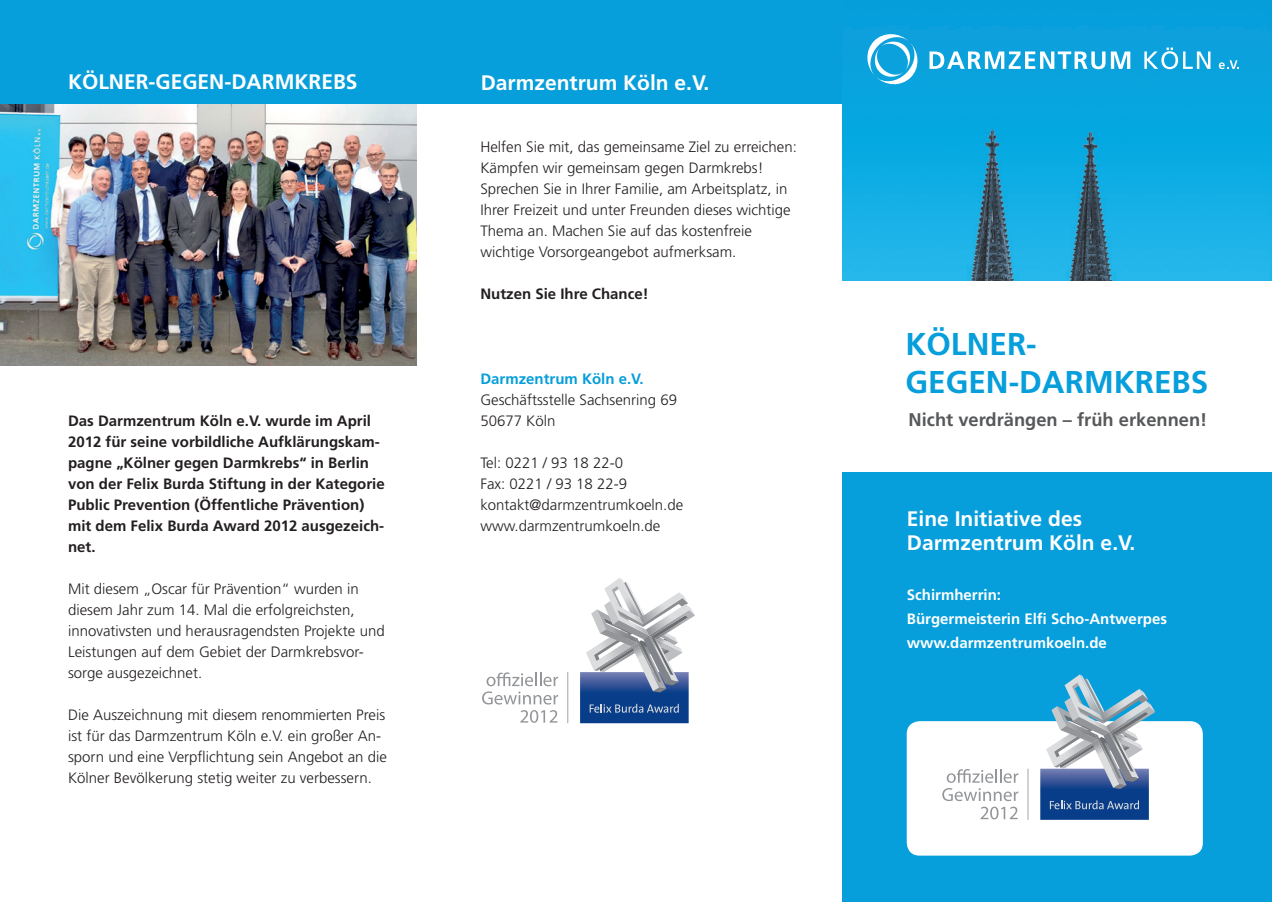
<style>
.page{position:relative;width:1272px;height:902px;background:#fff}
.page>*{position:absolute;margin:0;border:0;box-sizing:border-box;transform-origin:0 0}
.t1{font:700 31.5px/37.8px "Frutiger LT Std";color:#069edb}
.t2{font:700 21px/24px "Frutiger LT Std";color:#fff}
.t3{font:700 18.3px "Frutiger LT Std";color:#57585a}
.t4{font:300 15px/21px "Frutiger";color:#231f20}
.t5{font:700 15px/21px "Frutiger LT Std";color:#231f20}
.t6{font:700 15px/24px "Frutiger LT Std";color:#fff}
.t7{font:700 15px "Frutiger LT Std";color:#069edb}
</style>
<div class="page">
<div style="left:0;top:0;width:842px;height:104px;background:#069edb"></div>
<img style="left:842px;top:0;width:429px;height:280px">
<div style="left:842px;top:472px;width:429px;height:429px;background:#069edb"></div>
<svg style="left:929px;top:51px;width:201px;height:18px"></svg>
<svg style="left:1144px;top:48px;width:66px;height:21px"></svg>
<svg style="left:1218px;top:60px;width:21px;height:9px"></svg>
<svg style="left:864px;top:31px;width:56px;height:56px"></svg>
<img style="left:0;top:104px;width:416px;height:262px">
<div style="left:906px;top:721px;width:296px;height:134px;background:#fff;border-radius:13px"></div>
<hr style="left:1027px;top:768px;width:1px;height:51px;background:#939598">
<svg style="left:1040px;top:674px;width:115px;height:145px"></svg>
<svg style="left:946px;top:769px;width:72px;height:13px"></svg>
<svg style="left:942px;top:788px;width:76px;height:31px"></svg>
<hr style="left:567px;top:672px;width:1px;height:51px;background:#939598">
<svg style="left:580px;top:578px;width:115px;height:145px"></svg>
<svg style="left:482px;top:672px;width:76px;height:32px"></svg>
<svg style="left:520px;top:710px;width:37px;height:12px"></svg>
<h2 class="t2" style="left:68px;top:70px;width:291px">KÖLNER-GEGEN-DARMKREBS</h2>
<p class="t5" style="left:68px;top:410px;width:318px">Das Darmzentrum Köln e.V. wurde im April 2012 für seine vorbildliche Aufklärungskam&shy;pagne „Kölner gegen Darmkrebs“ in Berlin von der Felix Burda Stiftung in der Kategorie Public Prevention (Öffentliche Prävention) mit dem Felix Burda Award 2012 ausgezeich&shy;net.</p>
<p class="t4" style="left:68px;top:578px;width:318px">Mit diesem „Oscar für Prävention“ wurden in diesem Jahr zum 14. Mal die erfolgreichsten, innovativsten und herausragendsten Projekte und Leistungen auf dem Gebiet der Darmkrebsvor&shy;sorge ausgezeichnet.</p>
<p class="t4" style="left:68px;top:704px;width:320px">Die Auszeichnung mit diesem renommierten Preis ist für das Darmzentrum Köln e.V. ein großer An&shy;sporn und eine Verpflichtung sein Angebot an die Kölner Bevölkerung stetig weiter zu verbessern.</p>
<h2 class="t2" style="left:481px;top:71px;width:230px">Darmzentrum Köln e.V.</h2>
<p class="t4" style="left:480px;top:137px;width:318px">Helfen Sie mit, das gemeinsame Ziel zu erreichen:<br>Kämpfen wir gemeinsam gegen Darmkrebs!<br>Sprechen Sie in Ihrer Familie, am Arbeitsplatz, in Ihrer Freizeit und unter Freunden dieses wichtige Thema an. Machen Sie auf das kostenfreie wichtige Vorsorgeangebot aufmerksam.</p>
<p class="t5" style="left:480px;top:284px;width:170px">Nutzen Sie Ihre Chance!</p>
<p class="t7" style="left:480px;top:369px;width:165px">Darmzentrum Köln e.V.</p>
<p class="t4" style="left:480px;top:389px;width:198px">Geschäftsstelle Sachsenring 69<br>50677 Köln</p>
<p class="t4" style="left:480px;top:452px;width:204px">Tel: 0221 / 93 18 22-0<br>Fax: 0221 / 93 18 22-9 kontakt@darmzentrumkoeln.de www.darmzentrumkoeln.de</p>
<h1 class="t1" style="left:905px;top:325px;width:304px">KÖLNER-<br>GEGEN-DARMKREBS</h1>
<p class="t3" style="left:908px;top:409px;width:300px">Nicht verdrängen – früh erkennen!</p>
<h2 class="t2" style="left:906px;top:507px;width:230px">Eine Initiative des<br>Darmzentrum Köln e.V.</h2>
<p class="t6" style="left:906px;top:582px;width:262px">Schirmherrin:<br>Bürgermeisterin Elfi Scho-Antwerpes www.darmzentrumkoeln.de</p>
</div>
